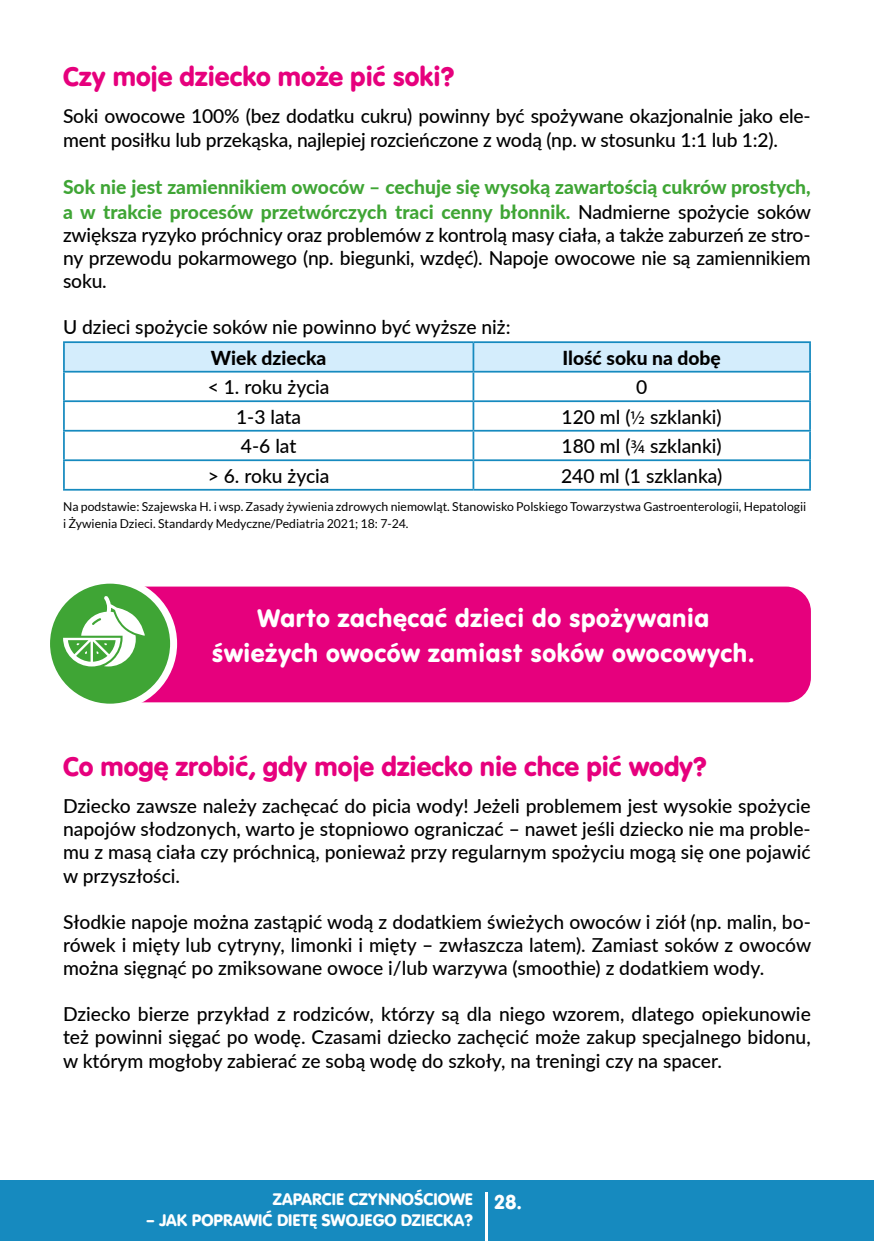
<style>
.page{position:relative;width:874px;height:1241px;background:#fff}
.page>*{position:absolute;margin:0;border:0;box-sizing:border-box;transform-origin:0 0}
.t1{font:28px "VAG Rundschrift D";color:#e6007d}
.t2{font:26.25px/35px "VAG Rundschrift D";letter-spacing:.025em;color:#fff;text-align:center}
.t3{font:500 19.25px/23.1px "Lato";letter-spacing:-.005em;color:#000;text-align:justify}
.t4{font:800 19.25px "Lato";color:#000}
.t5{font:17.5px "VAG Rundschrift D";color:#fff}
.t6{font:12.25px/17px "Lato";color:#000}
.s1{font-weight:800;color:#3fa535}
.s2{font-family:"Myriad Pro";font-weight:400}
.s3{font-size:21px}
</style>
<div class="page">
<div style="left:0;top:1179px;width:872px;height:61px;background:#168abf"></div>
<hr style="left:485px;top:1191px;width:2px;height:49px;background:#fff">
<svg style="left:65px;top:343px;width:743px;height:28px;background:#d2ecfb"></svg>
<hr style="left:63px;top:341px;width:410px;height:2px;background:#168abf">
<hr style="left:63px;top:343px;width:2px;height:28px;background:#168abf">
<hr style="left:473px;top:341px;width:337px;height:2px;background:#168abf">
<hr style="left:472px;top:343px;width:2px;height:28px;background:#168abf">
<hr style="left:808px;top:343px;width:2px;height:28px;background:#168abf">
<hr style="left:63px;top:371px;width:410px;height:1px;background:#168abf">
<hr style="left:63px;top:372px;width:2px;height:28px;background:#168abf">
<hr style="left:473px;top:371px;width:337px;height:1px;background:#168abf">
<hr style="left:472px;top:372px;width:2px;height:28px;background:#168abf">
<hr style="left:808px;top:372px;width:2px;height:28px;background:#168abf">
<hr style="left:63px;top:400px;width:410px;height:2px;background:#168abf">
<hr style="left:63px;top:402px;width:2px;height:28px;background:#168abf">
<hr style="left:473px;top:400px;width:337px;height:2px;background:#168abf">
<hr style="left:472px;top:402px;width:2px;height:28px;background:#168abf">
<hr style="left:808px;top:402px;width:2px;height:28px;background:#168abf">
<hr style="left:63px;top:430px;width:410px;height:1px;background:#168abf">
<hr style="left:63px;top:431px;width:2px;height:28px;background:#168abf">
<hr style="left:473px;top:430px;width:337px;height:1px;background:#168abf">
<hr style="left:472px;top:431px;width:2px;height:28px;background:#168abf">
<hr style="left:808px;top:431px;width:2px;height:28px;background:#168abf">
<hr style="left:63px;top:459px;width:410px;height:2px;background:#168abf">
<hr style="left:63px;top:461px;width:2px;height:28px;background:#168abf">
<hr style="left:473px;top:459px;width:337px;height:2px;background:#168abf">
<hr style="left:472px;top:461px;width:2px;height:28px;background:#168abf">
<hr style="left:808px;top:461px;width:2px;height:28px;background:#168abf">
<hr style="left:63px;top:489px;width:410px;height:1px;background:#168abf">
<hr style="left:473px;top:489px;width:337px;height:1px;background:#168abf">
<div style="left:69px;top:586px;width:741px;height:116px;background:#e6007d;border-radius:25px"></div>
<div style="left:46px;top:580px;width:127px;height:127px;background:#3fa535;border-radius:50%"></div>
<div style="left:43px;top:576px;width:134px;height:134px;border:7px solid #fff;border-radius:50%"></div>
<svg style="left:63px;top:595px;width:82px;height:71px"></svg>
<h1 class="t1" style="left:63px;top:60px;width:392px">Czy moje dziecko może pić soki?</h1>
<p class="t3" style="left:63px;top:104px;width:748px">Soki owocowe 100% (bez dodatku cukru) powinny być spożywane okazjonalnie jako ele&shy;ment posiłku lub przekąska, najlepiej rozcieńczone z wodą (np. w stosunku 1:1 lub 1:2).</p>
<p class="t3" style="left:63px;top:175px;width:749px"><span class="s1">Sok nie jest zamiennikiem owoców – cechuje się wysoką zawartością cukrów prostych, a w trakcie procesów przetwórczych traci cenny błonnik.</span> Nadmierne spożycie soków zwiększa ryzyko próchnicy oraz problemów z kontrolą masy ciała, a także zaburzeń ze stro&shy;ny przewodu pokarmowego (np. biegunki, wzdęć). Napoje owocowe nie są zamiennikiem soku.</p>
<p class="t3" style="left:63px;top:315px;width:448px">U dzieci spożycie soków nie powinno być wyższe niż:</p>
<p class="t4" style="left:211px;top:343px;width:117px">Wiek dziecka</p>
<p class="t4" style="left:562px;top:343px;width:160px">Ilość soku na dobę</p>
<p class="t3" style="left:208px;top:375px;width:123px">&lt; 1. roku życia</p>
<p class="t3" style="left:635px;top:375px;width:13px">0</p>
<p class="t3" style="left:236px;top:404px;width:67px">1-3 lata</p>
<p class="t3" style="left:561px;top:404px;width:162px">120 ml (<span class="s2">½</span> szklanki)</p>
<p class="t3" style="left:241px;top:434px;width:57px">4-6 lat</p>
<p class="t3" style="left:561px;top:434px;width:162px">180 ml (<span class="s2">¾</span> szklanki)</p>
<p class="t3" style="left:208px;top:463px;width:123px">&gt; 6. roku życia</p>
<p class="t3" style="left:560px;top:463px;width:163px">240 ml (1 szklanka)</p>
<p class="t6" style="left:63px;top:498px;width:744px">Na podstawie: Szajewska H. i wsp. Zasady żywienia zdrowych niemowląt. Stanowisko Polskiego Towarzystwa Gastroenterologii, Hepatologii i Żywienia Dzieci. Standardy Medyczne/Pediatria 2021; 18: 7-24.</p>
<h2 class="t2" style="left:212px;top:600px;width:544px">Warto zachęcać dzieci do spożywania świeżych owoców zamiast soków owocowych.</h2>
<h1 class="t1" style="left:63px;top:750px;width:644px">Co mogę zrobić, gdy moje dziecko nie chce pić wody?</h1>
<p class="t3" style="left:63px;top:793px;width:748px">Dziecko zawsze należy zachęcać do picia wody! Jeżeli problemem jest wysokie spożycie napojów słodzonych, warto je stopniowo ograniczać – nawet jeśli dziecko nie ma proble&shy;mu z masą ciała czy próchnicą, ponieważ przy regularnym spożyciu mogą się one pojawić w przyszłości.</p>
<p class="t3" style="left:63px;top:909px;width:749px">Słodkie napoje można zastąpić wodą z dodatkiem świeżych owoców i ziół (np. malin, bo&shy;rówek i mięty lub cytryny, limonki i mięty – zwłaszcza latem). Zamiast soków z owoców można sięgnąć po zmiksowane owoce i/lub warzywa (smoothie) z dodatkiem wody.</p>
<p class="t3" style="left:63px;top:1001px;width:749px">Dziecko bierze przykład z rodziców, którzy są dla niego wzorem, dlatego opiekunowie też powinni sięgać po wodę. Czasami dziecko zachęcić może zakup specjalnego bidonu, w którym mogłoby zabierać ze sobą wodę do szkoły, na treningi czy na spacer.</p>
<p class="t5" style="left:272px;top:1188px;width:251px">ZAPARCIE CZYNNOŚCIOWE <span class="s3">28.</span></p>
<p class="t5" style="left:146px;top:1209px;width:328px">– JAK POPRAWIĆ DIETĘ SWOJEGO DZIECKA?</p>
</div>
